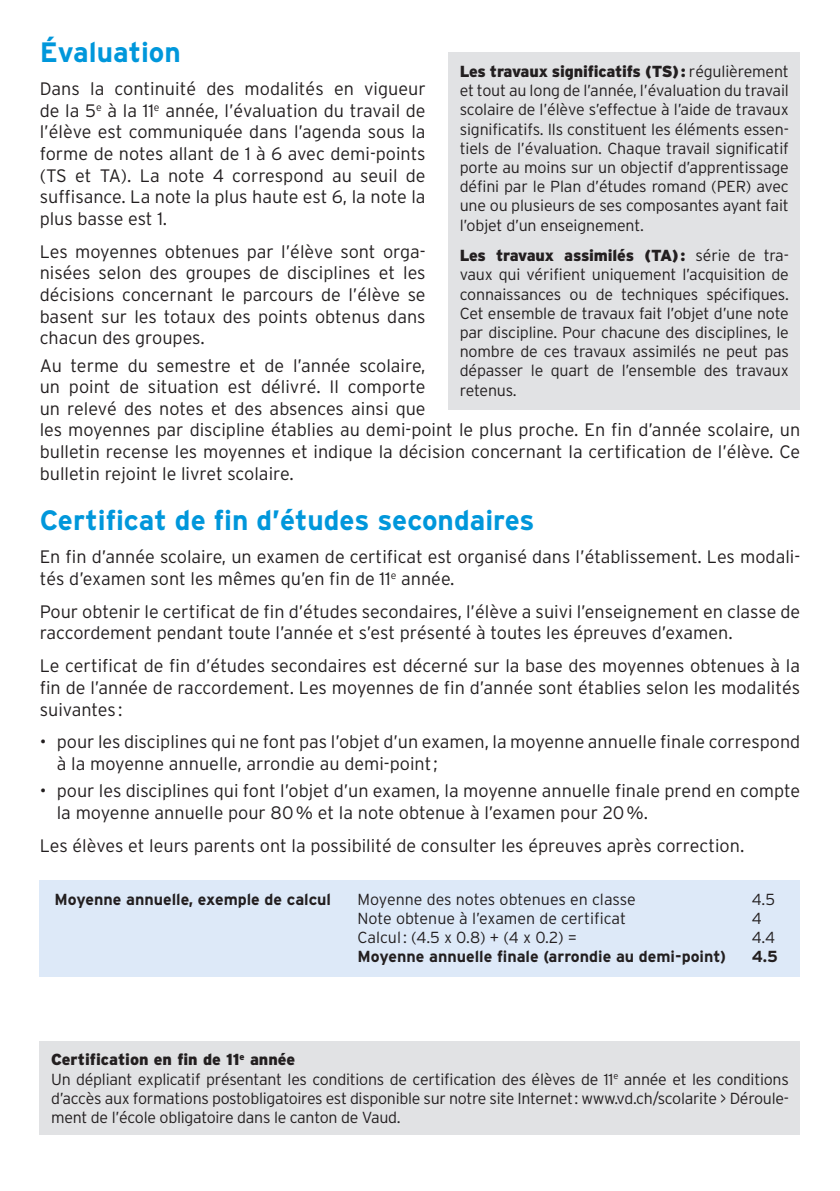
<style>
.page{position:relative;width:840px;height:1191px;background:#fff}
.page>*{position:absolute;margin:0;border:0;box-sizing:border-box;transform-origin:0 0}
._4-titre_2{font:700 28px "Interstate";color:#0097db}
._3-titre_1{font:700 28px "Interstate";color:#0097db}
._1-texte{font:300 18px/21.6px "Interstate";color:#231f20}
._1-texte_2mm_après{font:300 18px/21.6px "Interstate";color:#231f20;text-align:justify}
._11-texte_encadré{font:300 16px/19.2px "Interstate";letter-spacing:-.01em;color:#231f20;text-align:justify}
._1-texte-2{font:300 16px/19.2px "Interstate";letter-spacing:-.02em;color:#231f20;text-align:justify}
._1-texte-3{font:700 16px "Interstate";color:#231f20}
._1-texte-4{font:300 16px "Interstate";color:#231f20}
._1-texte-5{font:900 16px "Interstate";color:#231f20}
.s1{font-weight:900}
</style>
<div class="page">
<div style="left:448px;top:53px;width:351px;height:357px;background:#e1e2e4"></div>
<div style="left:40px;top:880px;width:759px;height:97px;background:#dde9f8"></div>
<div style="left:40px;top:1041px;width:759px;height:93px;background:#e1e2e4"></div>
<p class="_3-titre_1" style="left:40px;top:37px;width:143px">Évaluation</p>
<p class="_1-texte_2mm_après" style="left:40px;top:78px;width:387px">Dans la continuité des modalités en vigueur de la 5<sup>e</sup> à la 11<sup>e</sup> année, l’évaluation du travail de l’élève est communiquée dans l’agenda sous la forme de notes allant de 1 à 6 avec demi-points (TS et TA). La note 4 correspond au seuil de suffisance. La note la plus haute est 6, la note la plus basse est 1.</p>
<p class="_1-texte" style="left:40px;top:240px;width:387px;text-align:justify">Les moyennes obtenues par l’élève sont orga&shy;nisées selon des groupes de disciplines et les décisions concernant le parcours de l’élève se basent sur les totaux des points obtenus dans chacun des groupes.</p>
<p class="_1-texte" style="left:40px;top:354px;width:761px">Au terme du semestre et de l’année scolaire,<br>un point de situation est délivré. Il comporte<br>un relevé des notes et des absences ainsi que<br>les moyennes par discipline établies au demi-point le plus proche. En fin d’année scolaire, un bulletin recense les moyennes et indique la décision concernant la certification de l’élève. Ce bulletin rejoint le livret scolaire.</p>
<p class="_4-titre_2" style="left:40px;top:505px;width:496px">Certificat de fin d’études secondaires</p>
<p class="_1-texte" style="left:40px;top:546px;width:761px">En fin d’année scolaire, un examen de certificat est organisé dans l’établissement. Les modali&shy;tés d’examen sont les mêmes qu’en fin de 11<sup>e</sup> année.</p>
<p class="_1-texte" style="left:40px;top:600px;width:761px">Pour obtenir le certificat de fin d’études secondaires, l’élève a suivi l’enseignement en classe de raccordement pendant toute l’année et s’est présenté à toutes les épreuves d’examen.</p>
<p class="_1-texte" style="left:40px;top:655px;width:761px;text-align:justify">Le certificat de fin d’études secondaires est décerné sur la base des moyennes obtenues à la fin de l’année de raccordement. Les moyennes de fin d’année sont établies selon les modalités suivantes :</p>
<p class="_1-texte" style="left:57px;top:731px;width:744px;text-indent:-17px">• pour les disciplines qui ne font pas l’objet d’un examen, la moyenne annuelle finale correspond à la moyenne annuelle, arrondie au demi-point;</p>
<p class="_1-texte" style="left:57px;top:780px;width:744px;text-indent:-17px">• pour les disciplines qui font l’objet d’un examen, la moyenne annuelle finale prend en compte la moyenne annuelle pour 80% et la note obtenue à l’examen pour 20%.</p>
<p class="_1-texte" style="left:40px;top:834px;width:705px">Les élèves et leurs parents ont la possibilité de consulter les épreuves après correction.</p>
<p class="_11-texte_encadré" style="left:459px;top:62px;width:330px"><span class="s1">Les travaux significatifs (TS):</span> régulièrement et tout au long de l’année, l’évaluation du travail scolaire de l’élève s’effectue à l’aide de travaux significatifs. Ils constituent les éléments essen&shy;tiels de l’évaluation. Chaque travail significatif porte au moins sur un objectif d’apprentissage défini par le Plan d’études romand (PER) avec une ou plusieurs de ses composantes ayant fait l’objet d’un enseignement.</p>
<p class="_11-texte_encadré" style="left:459px;top:246px;width:330px"><span class="s1">Les travaux assimilés (TA):</span> série de tra&shy;vaux qui vérifient uniquement l’acquisition de connaissances ou de techniques spécifiques.<br>Cet ensemble de travaux fait l’objet d’une note par discipline. Pour chacune des disciplines, le nombre de ces travaux assimilés ne peut pas dépasser le quart de l’ensemble des travaux retenus.</p>
<p class="_1-texte-3" style="left:54px;top:890px;width:278px">Moyenne annuelle, exemple de calcul</p>
<p class="_1-texte-4" style="left:357px;top:890px;width:280px">Moyenne des notes obtenues en classe</p>
<p class="_1-texte-2" style="left:751px;top:889px;width:25px">4.5</p>
<p class="_1-texte-4" style="left:357px;top:909px;width:270px">Note obtenue à l’examen de certificat</p>
<p class="_1-texte-2" style="left:751px;top:908px;width:11px">4</p>
<p class="_1-texte-2" style="left:357px;top:927px;width:221px">Calcul: (4.5 x 0.8) + (4 x 0.2) =</p>
<p class="_1-texte-2" style="left:751px;top:927px;width:25px">4.4</p>
<p class="_1-texte-3" style="left:357px;top:947px;width:370px">Moyenne annuelle finale (arrondie au demi-point)</p>
<p class="_1-texte-3" style="left:751px;top:947px;width:27px">4.5</p>
<p class="_1-texte-5" style="left:51px;top:1050px;width:245px">Certification en fin de 11<sup>e</sup> année</p>
<p class="_1-texte-2" style="left:51px;top:1069px;width:739px">Un dépliant explicatif présentant les conditions de certification des élèves de 11<sup>e</sup> année et les conditions d’accès aux formations postobligatoires est disponible sur notre site Internet: www.vd.ch/scolarite &gt; Déroule&shy;ment de l’école obligatoire dans le canton de Vaud.</p>
</div>
